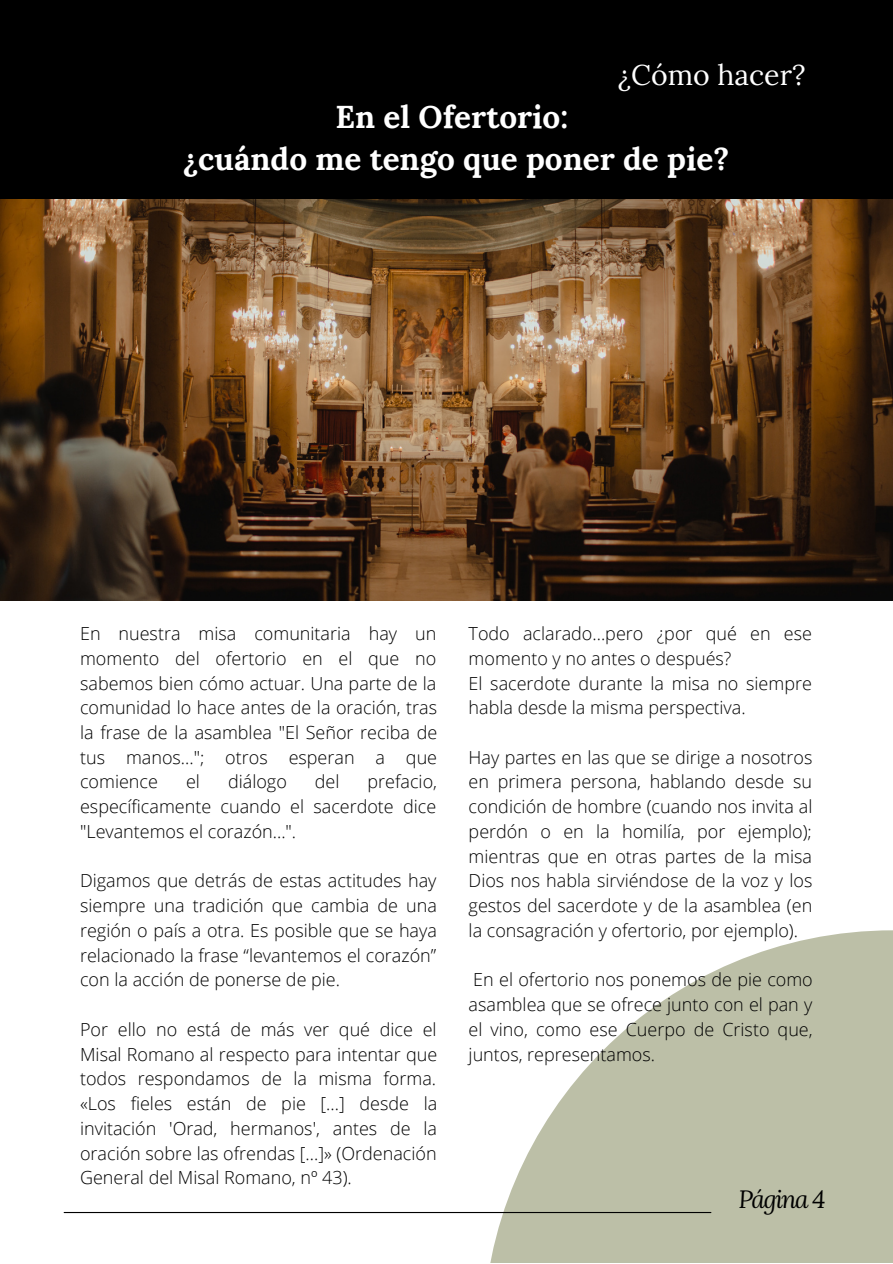
<style>
.page{position:relative;width:893px;height:1264px;background:#fff}
.page>*{position:absolute;margin:0;border:0;box-sizing:border-box;transform-origin:0 0}
.t1{font:700 31.5px/42.8px "Lora";color:#fff;text-align:center}
.t2{font:28.5px "Lora";color:#fff}
.t3{font:italic 24.75px "Lora";letter-spacing:-.06em;color:#000}
.t4{font:300 18px/24.8px "Open Sans";color:#000;text-align:justify}
</style>
<div class="page">
<svg style="left:483px;top:930px;width:409px;height:332px;fill:#bcbfa7"></svg>
<hr style="left:64px;top:1211px;width:646px;height:1px;background:#000">
<div style="left:0;top:0;width:892px;height:209px;background:#000"></div>
<img style="left:0;top:199px;width:892px;height:401px">
<h2 class="t2" style="left:618px;top:56px;width:189px">¿Cómo hacer?</h2>
<h1 class="t1" style="left:183px;top:95px;width:548px">En el Ofertorio:<br>¿cuándo me tengo que poner de pie?</h1>
<p class="t4" style="left:80px;top:620px;width:358px">En nuestra misa comunitaria hay un momento del ofertorio en el que no sabemos bien cómo actuar. Una parte de la comunidad lo hace antes de la oración, tras la frase de la asamblea "El Señor reciba de tus manos..."; otros esperan a que comience</p>
<p class="t4" style="left:186px;top:769px;width:15px">el</p>
<p class="t4" style="left:228px;top:769px;width:60px">diálogo</p>
<p class="t4" style="left:315px;top:769px;width:26px">del</p>
<p class="t4" style="left:80px;top:769px;width:358px;text-indent:287px">prefacio, específicamente cuando el sacerdote dice "Levantemos el corazón...".</p>
<p class="t4" style="left:80px;top:868px;width:358px">Digamos que detrás de estas actitudes hay siempre una tradición que cambia de una región o país a otra. Es posible que se haya relacionado la frase “levantemos el corazón” con la acción de ponerse de pie.</p>
<p class="t4" style="left:80px;top:1016px;width:358px">Por ello no está de más ver qué dice el Misal Romano al respecto para intentar que todos respondamos de la misma forma. «Los fieles están de pie [...] desde la invitación 'Orad, hermanos', antes de la oración sobre las ofrendas [...]» (Ordenación General del Misal Romano, nº 43).</p>
<p class="t4" style="left:468px;top:620px;width:345px;text-align:left">Todo aclarado...pero ¿por qué en ese momento y no antes o después?<br>El sacerdote durante la misa no siempre habla desde la misma perspectiva.</p>
<p class="t4" style="left:468px;top:744px;width:345px">Hay partes en las que se dirige a nosotros en primera persona, hablando desde su condición de hombre (cuando nos invita al perdón o en la homilía, por ejemplo); mientras que en otras partes de la misa Dios nos habla sirviéndose de la voz y los gestos del sacerdote y de la asamblea (en la consagración y ofertorio, por ejemplo).</p>
<p class="t4" style="left:468px;top:967px;width:346px">En el ofertorio nos ponemos de pie como asamblea que se ofrece junto con el pan y el vino, como ese Cuerpo de Cristo que, juntos, representamos.</p>
<h3 class="t3" style="left:738px;top:1182px;width:88px">Página 4</h3>
</div>
